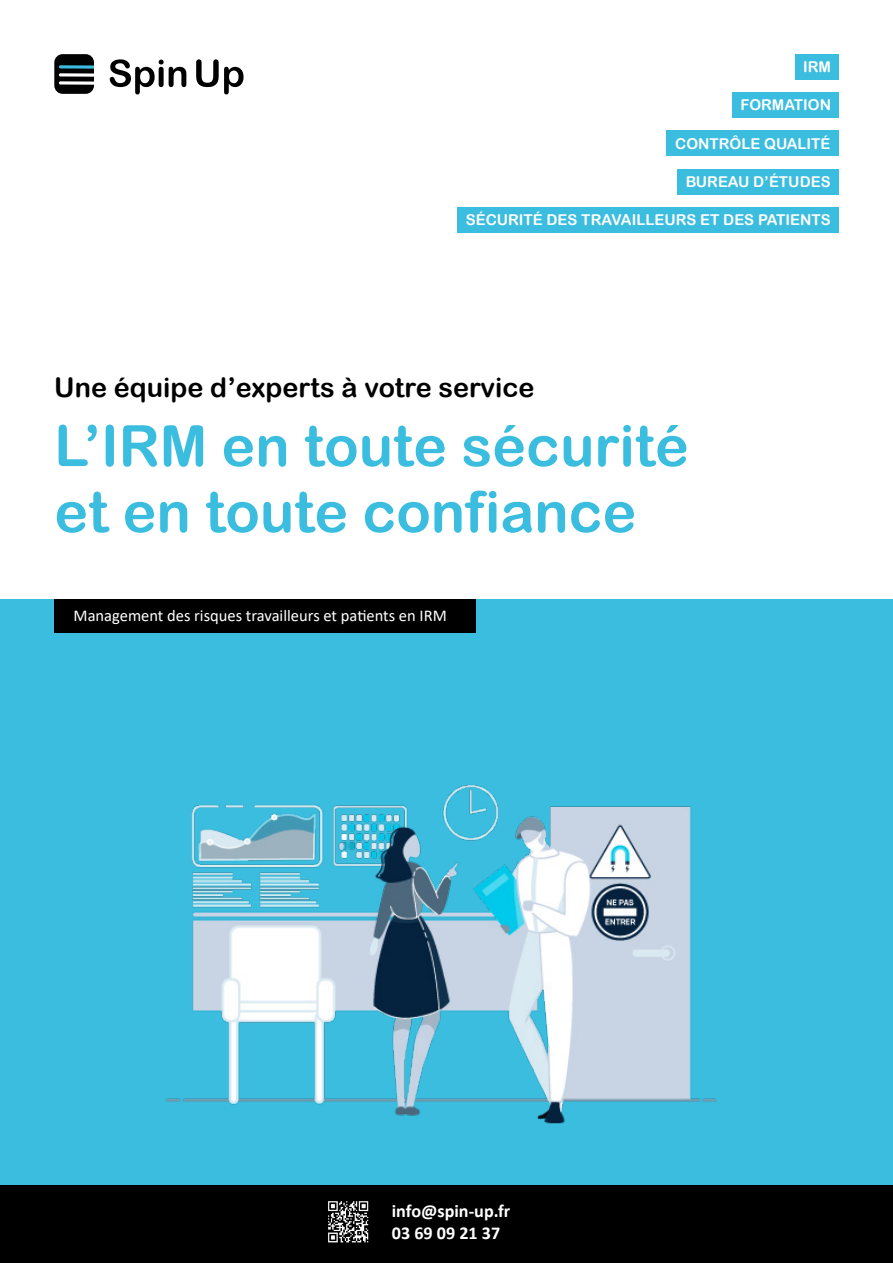
<style>
.page{position:relative;width:893px;height:1263px;background:#fff}
.page>*{position:absolute;margin:0;border:0;box-sizing:border-box;transform-origin:0 0}
.t1{font:57px/66px "Arial Rounded MT Bold";color:#3abdde}
.t2{font:27px "Arial Rounded MT Bold";color:#000}
.t3{font:700 18.15px/21.8px "Calibri";color:#fff}
.t4{font:16.5px "Calibri";color:#fff}
.t5{font:15px "Arial Rounded MT Bold";color:#fff}
</style>
<div class="page">
<div style="left:0;top:600px;width:893px;height:586px;background:#3abdde"></div>
<svg style="left:110px;top:59px;width:76px;height:35px"></svg>
<svg style="left:196px;top:59px;width:48px;height:35px"></svg>
<div style="left:54px;top:54px;width:40px;height:40px;background:#020203;border-radius:8px"></div>
<svg style="left:59px;top:65px;width:35px;height:20px"></svg>
<div style="left:54px;top:600px;width:421px;height:33px;background:#000"></div>
<img style="left:165px;top:784px;width:552px;height:340px">
<div style="left:795px;top:54px;width:44px;height:25px;background:#3abdde"></div>
<div style="left:458px;top:207px;width:381px;height:26px;background:#3abdde"></div>
<div style="left:732px;top:92px;width:107px;height:26px;background:#3abdde"></div>
<div style="left:667px;top:131px;width:172px;height:25px;background:#3abdde"></div>
<div style="left:677px;top:169px;width:162px;height:25px;background:#3abdde"></div>
<div style="left:0;top:1185px;width:893px;height:78px;background:#000"></div>
<img style="left:328px;top:1201px;width:41px;height:42px">
<hr style="left:892px;top:265px;width:1px;height:669px;background:#3abdde">
<p class="t5" style="left:803px;top:58px;width:29px">IRM</p>
<p class="t5" style="left:740px;top:96px;width:92px">FORMATION</p>
<p class="t5" style="left:675px;top:135px;width:157px">CONTRÔLE QUALITÉ</p>
<p class="t5" style="left:686px;top:173px;width:146px">BUREAU D’ÉTUDES</p>
<p class="t5" style="left:466px;top:211px;width:367px">SÉCURITÉ DES TRAVAILLEURS ET DES PATIENTS</p>
<h2 class="t2" style="left:54px;top:371px;width:482px">Une équipe d’experts à votre service</h2>
<h1 class="t1" style="left:54px;top:412px;width:636px">L’IRM en toute sécurité et en toute confiance</h1>
<p class="t4" style="left:74px;top:604px;width:375px">Management des risques travailleurs et patients en IRM</p>
<p class="t3" style="left:392px;top:1200px;width:120px">info@spin-up.fr<br>03 69 09 21 37</p>
</div>
